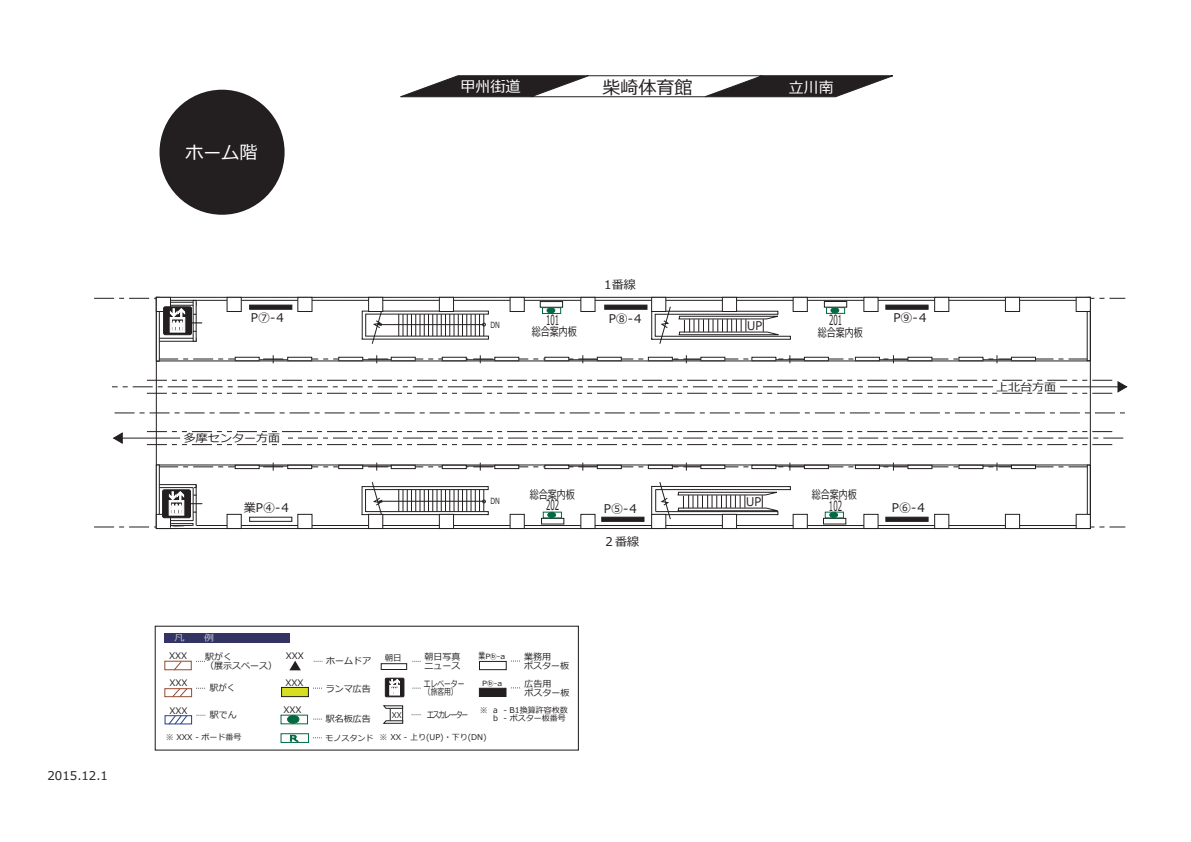
<style>
.page{position:relative;width:1191px;height:842px;background:#fff}
.page>*{position:absolute;margin:0;border:0;box-sizing:border-box;transform-origin:0 0}
.t1{font:18px "Meiryo";color:#231f20}
.t2{font:18px "Meiryo";color:#fff}
.t3{font:15px "Meiryo";color:#fff}
.t4{font:14px "Meiryo";color:#231f20;scale:.5 1}
.t5{font:12px "Meiryo";color:#231f20}
.t6{font:12px "Meiryo";color:#231f20;scale:.75 1}
.t7{font:12px "Meiryo";color:#231f20;scale:.94 1}
.t8{font:10.8px "Meiryo";color:#231f20;scale:1.11 1}
.t9{font:9px/9px "Meiryo";color:#231f20}
.t10{font:9px/8px "Meiryo";color:#231f20;scale:.75 1}
.t11{font:9px "Meiryo";letter-spacing:-.15em;color:#231f20;scale:.75 1}
.t12{font:9px "Meiryo";color:#bdccd3;scale:1.1 1}
.t13{font:9px "Meiryo";color:#231f20;scale:.94 1}
.t14{font:8.5px "Meiryo";color:#231f20;scale:.75 1}
.t15{font:8.5px "Meiryo";color:#231f20}
.t16{font:8px/8px "Meiryo";color:#231f20}
.t17{font:8px "Meiryo";color:#231f20;scale:.94 1}
.t18{font:7.2px "Meiryo";color:#231f20;scale:1.15 1}
.s1{font-size:9px}
.s2{font-family:"MS Gothic";font-size:5.6px;color:#000}
</style>
<div class="page">
<svg style="left:400px;top:75px;width:493px;height:23px"></svg>
<div style="left:160px;top:91px;width:123px;height:123px;background:#231f20;border-radius:50%"></div>
<svg style="left:115px;top:413px;width:1010px;height:1px"></svg>
<hr style="left:156px;top:297px;width:1px;height:231px;background:#231f20">
<svg style="left:146px;top:431px;width:966px;height:1px"></svg>
<svg style="left:146px;top:438px;width:977px;height:7px"></svg>
<hr style="left:121px;top:438px;width:59px;height:1px;background:#231f20">
<svg style="left:113px;top:433px;width:10px;height:10px"></svg>
<hr style="left:1090px;top:297px;width:1px;height:232px;background:#231f20">
<svg style="left:112px;top:380px;width:1015px;height:14px"></svg>
<svg style="left:94px;top:297px;width:1031px;height:66px"></svg>
<div style="left:830px;top:307px;width:9px;height:6px;border:1px solid #026a43;border-radius:50%"></div>
<svg style="left:94px;top:463px;width:1031px;height:66px"></svg>
<div style="left:547px;top:512px;width:9px;height:6px;border:1px solid #026a43;border-radius:50%"></div>
<div style="left:542px;top:307px;width:19px;height:7px;border:1px solid #026a43"></div>
<div style="left:547px;top:308px;width:8px;height:5px;background:#026a43;border-radius:50%"></div>
<div style="left:546px;top:307px;width:9px;height:6px;border:1px solid #026a43;border-radius:50%"></div>
<hr style="left:885px;top:305px;width:43px;height:4px;background:#231f20">
<svg style="left:885px;top:517px;width:43px;height:5px"></svg>
<hr style="left:604px;top:305px;width:43px;height:4px;background:#231f20">
<svg style="left:601px;top:517px;width:43px;height:5px"></svg>
<hr style="left:249px;top:305px;width:43px;height:4px;background:#231f20">
<div style="left:165px;top:715px;width:27px;height:9px;border:1px solid #253f8e"></div>
<svg style="left:168px;top:715px;width:20px;height:10px"></svg>
<div style="left:381px;top:663px;width:26px;height:7px;background:#fff;border:1px solid #231f20"></div>
<div style="left:164px;top:688px;width:28px;height:9px;border:1px solid #954a35"></div>
<svg style="left:172px;top:688px;width:16px;height:10px"></svg>
<div style="left:479px;top:688px;width:27px;height:9px;background:#231f20;border:1px solid #231f20"></div>
<div style="left:479px;top:661px;width:27px;height:9px;border:1px solid #231f20"></div>
<div style="left:164px;top:633px;width:126px;height:9px;background:#343464"></div>
<div style="left:155px;top:626px;width:424px;height:125px;border:1px solid #231f20"></div>
<div style="left:164px;top:661px;width:28px;height:9px;border:1px solid #954a35"></div>
<svg style="left:173px;top:660px;width:9px;height:11px"></svg>
<svg style="left:289px;top:661px;width:12px;height:9px"></svg>
<div style="left:281px;top:687px;width:28px;height:10px;background:#d6df21;border:1px solid #231f20"></div>
<div style="left:287px;top:715px;width:12px;height:8px;background:#026a43;border-radius:50%"></div>
<div style="left:287px;top:715px;width:12px;height:9px;border:1px solid #026a43;border-radius:50%"></div>
<svg style="left:385px;top:678px;width:19px;height:19px"></svg>
<div style="left:385px;top:678px;width:19px;height:19px;border:1px solid #231f20"></div>
<svg style="left:389px;top:679px;width:10px;height:16px"></svg>
<svg style="left:383px;top:705px;width:20px;height:19px"></svg>
<div style="left:281px;top:733px;width:28px;height:10px;border:1px solid #026a43"></div>
<svg style="left:289px;top:734px;width:11px;height:8px"></svg>
<h3 class="t5" style="left:48px;top:768px;width:62px">2015.12.1</h3>
<h1 class="t2" style="left:185px;top:140px;width:73px">ホーム階</h1>
<h3 class="t5" style="left:251px;top:310px;width:35px">P⑦-4</h3>
<p class="t8" style="left:184px;top:431px;width:88px">多摩センター方面</p>
<h2 class="t3" style="left:460px;top:76px;width:61px">甲州街道</h2>
<h1 class="t1" style="left:602px;top:75px;width:91px">柴崎体育館</h1>
<h2 class="t3" style="left:788px;top:77px;width:46px">立川南</h2>
<p class="t14" style="left:490px;top:319px;width:14px">DN</p>
<h3 class="t5" style="left:604px;top:276px;width:33px">1番線</h3>
<h3 class="t4" style="left:546px;top:310px;width:28px">101</h3>
<h3 class="t5" style="left:893px;top:310px;width:35px">P⑨-4</h3>
<h3 class="t5" style="left:608px;top:310px;width:35px">P⑧-4</h3>
<h3 class="t4" style="left:829px;top:310px;width:28px">201</h3>
<h3 class="t7" style="left:747px;top:317px;width:17px">UP</h3>
<h3 class="t6" style="left:532px;top:324px;width:61px">総合案内板</h3>
<h3 class="t6" style="left:817px;top:324px;width:61px">総合案内板</h3>
<h3 class="t6" style="left:530px;top:486px;width:61px">総合案内板</h3>
<h3 class="t6" style="left:811px;top:486px;width:61px">総合案内板</h3>
<h3 class="t7" style="left:746px;top:493px;width:17px">UP</h3>
<p class="t14" style="left:490px;top:495px;width:14px">DN</p>
<h3 class="t4" style="left:546px;top:496px;width:28px">202</h3>
<h3 class="t5" style="left:244px;top:500px;width:47px">業P④-4</h3>
<h3 class="t4" style="left:829px;top:496px;width:28px">102</h3>
<h3 class="t5" style="left:604px;top:500px;width:35px">P⑤-4</h3>
<p class="t12" style="left:174px;top:631px;width:37px">凡　　例</p>
<p class="t15" style="left:385px;top:652px;width:18px">朝日</p>
<p class="t9" style="left:424px;top:653px;width:37px">朝日写真ニュース</p>
<p class="t18" style="left:478px;top:651px;width:25px"><span class="s1">業</span>P◯<span class="s2">b</span> -a</p>
<p class="t9" style="left:205px;top:652px;width:73px">駅がく<br>（展示スペース）</p>
<p class="t13" style="left:210px;top:682px;width:29px">駅がく</p>
<p class="t9" style="left:524px;top:652px;width:46px">業務用<br>ポスター板</p>
<p class="t9" style="left:286px;top:652px;width:20px">XXX</p>
<p class="t9" style="left:169px;top:652px;width:20px">XXX</p>
<p class="t9" style="left:170px;top:679px;width:20px">XXX</p>
<p class="t9" style="left:169px;top:707px;width:20px">XXX</p>
<p class="t16" style="left:480px;top:707px;width:90px">※ a - B1換算許容枚数　 b - ポスター板番号</p>
<p class="t9" style="left:326px;top:657px;width:46px">ホームドア</p>
<p class="t9" style="left:326px;top:684px;width:46px">ランマ広告</p>
<p class="t9" style="left:285px;top:679px;width:20px">XXX</p>
<p class="t18" style="left:482px;top:678px;width:19px">P◯<span class="s2">b</span> -a</p>
<p class="t9" style="left:283px;top:706px;width:20px">XXX</p>
<p class="t9" style="left:326px;top:715px;width:46px">駅名板広告</p>
<p class="t17" style="left:392px;top:709px;width:12px">XX</p>
<p class="t16" style="left:380px;top:733px;width:108px">※ XX - 上り(UP)・下り(DN)</p>
<p class="t9" style="left:524px;top:680px;width:46px">広告用<br>ポスター板</p>
<p class="t10" style="left:424px;top:681px;width:55px">エレベーター（旅客用）</p>
<p class="t11" style="left:427px;top:708px;width:56px">エスカレーター</p>
<p class="t9" style="left:210px;top:711px;width:28px">駅でん</p>
<p class="t16" style="left:166px;top:733px;width:77px">※ XXX - ボード番号</p>
<p class="t16" style="left:325px;top:734px;width:49px">モノスタンド</p>
<h3 class="t5" style="left:603px;top:533px;width:37px">２番線</h3>
<h3 class="t5" style="left:892px;top:499px;width:35px">P⑥-4</h3>
<p class="t8" style="left:996px;top:379px;width:56px">上北台方面</p>
</div>
